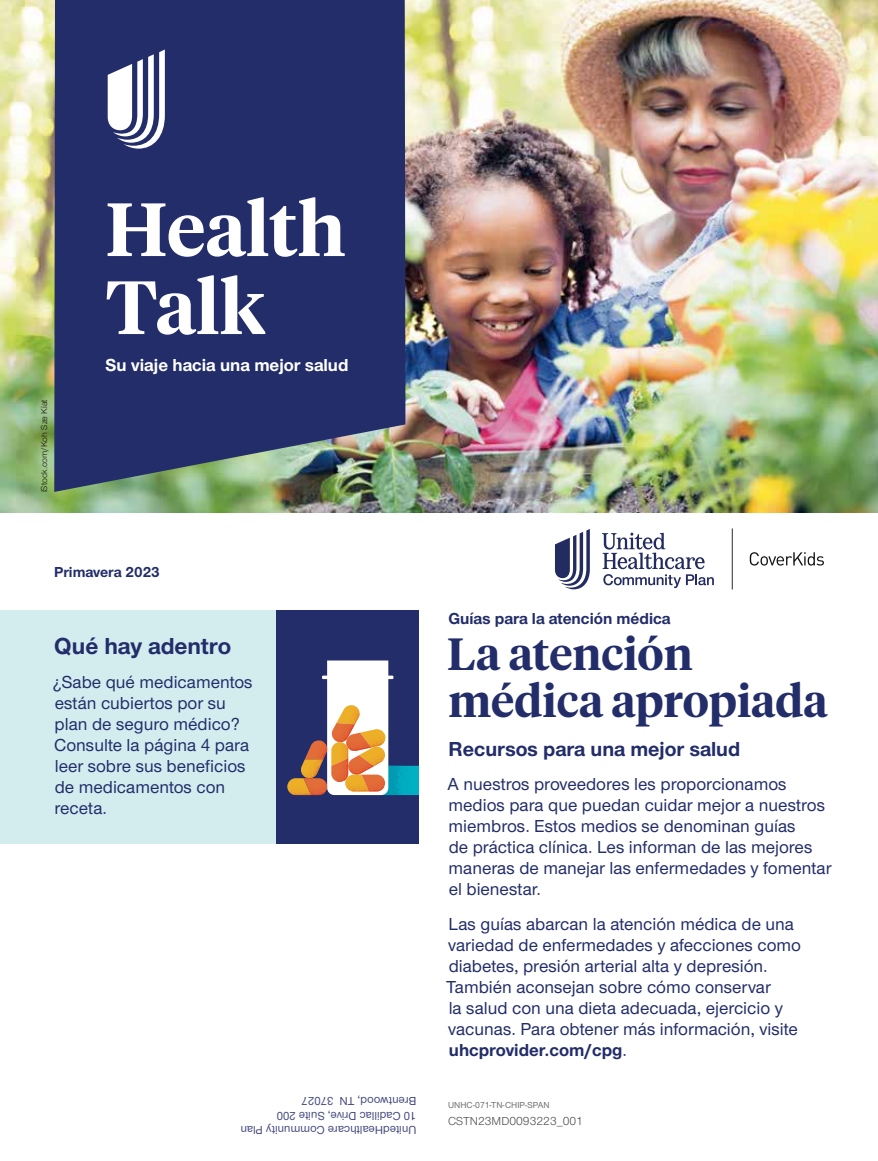
<style>
.page{position:relative;width:878px;height:1161px;background:#fff}
.page>*{position:absolute;margin:0;border:0;box-sizing:border-box;transform-origin:0 0}
.t1{font:600 75px/78px "UHC Serif Headline";color:#fff}
.Hed_serif_secondary{font:600 45px/46.5px "UHC Serif Headline";color:#222d6a}
.Sidebar_head_AMC{font:700 24px "UHC Sans";color:#222d6a}
.Deck_AMC{font:700 21px "UHC Sans";color:#222d6a}
.Sans_no_indent_AMC{font:500 18px/21px "UHC Sans";color:#222d6a}
.t2{font:700 18px "UHC Sans";color:#fff}
.t3{font:700 16.5px "UHC Sans";color:#222d6a}
.t4{font:700 15px "UHC Sans";color:#222d6a}
.t5{font:500 12px "UHC Sans";color:#454a80}
.t6{font:12px "UHC Sans";color:#4a4c4b}
.t7{font:500 9px "UHC Sans";color:#6d6f6e}
.Legal_language_AMC{font:9px "UHC Sans";color:#121212}
.s1{font-weight:700}
</style>
<div class="page">
<img style="left:0;top:0;width:878px;height:513px">
<svg style="left:54px;top:0;width:351px;height:492px;background:#29356b"></svg>
<svg style="left:108px;top:50px;width:57px;height:99px"></svg>
<div style="left:0;top:611px;width:418px;height:233px;background:#d3edef"></div>
<div style="left:276px;top:611px;width:142px;height:233px;background:#222d6a"></div>
<svg style="left:287px;top:661px;width:131px;height:134px"></svg>
<hr style="left:732px;top:528px;width:1px;height:61px;background:#303231">
<svg style="left:749px;top:552px;width:74px;height:14px"></svg>
<svg style="left:555px;top:529px;width:35px;height:60px"></svg>
<svg style="left:602px;top:533px;width:111px;height:55px"></svg>
<p class="Legal_language_AMC" style="left:38px;top:492px;width:95px;rotate:-90deg">iStock.com/Koh Sze Kiat</p>
<p class="t1" style="left:106px;top:187px;width:241px">Health<br>Talk</p>
<p class="t2" style="left:106px;top:353px;width:244px">Su viaje hacia una mejor salud</p>
<p class="t4" style="left:54px;top:562px;width:107px">Primavera 2023</p>
<p class="Sidebar_head_AMC" style="left:54px;top:629px;width:178px">Qué hay adentro</p>
<p class="Sans_no_indent_AMC" style="left:53px;top:671px;width:201px">¿Sabe qué medicamentos están cubiertos por su plan de seguro médico?<br>Consulte la página 4 para leer sobre sus beneficios de medicamentos con receta.</p>
<p class="t3" style="left:448px;top:607px;width:224px">Guías para la atención médica</p>
<p class="Hed_serif_secondary" style="left:447px;top:629px;width:382px">La atención médica apropiada</p>
<p class="Deck_AMC" style="left:448px;top:734px;width:293px">Recursos para una mejor salud</p>
<p class="Sans_no_indent_AMC" style="left:447px;top:773px;width:385px">A nuestros proveedores les proporcionamos medios para que puedan cuidar mejor a nuestros miembros. Estos medios se denominan guías<br>de práctica clínica. Les informan de las mejores maneras de manejar las enfermedades y fomentar el bienestar.</p>
<p class="Sans_no_indent_AMC" style="left:446px;top:912px;width:356px">Las guías abarcan la atención médica de una variedad de enfermedades y afecciones como diabetes, presión arterial alta y depresión.<br>También aconsejan sobre cómo conservar<br>la salud con una dieta adecuada, ejercicio y vacunas. Para obtener más información, visite <span class="s1">uhcprovider.com/cpg</span>.</p>
<p class="t5" style="left:416px;top:1109px;width:116px;rotate:-180deg">Brentwood, TN 37027</p>
<p class="t7" style="left:448px;top:1099px;width:103px">UNHC-071-TN-CHIP-SPAN</p>
<p class="t6" style="left:448px;top:1113px;width:137px">CSTN23MD0093223_001</p>
<p class="t5" style="left:416px;top:1124px;width:141px;rotate:-180deg">10 Cadillac Drive, Suite 200</p>
<p class="t5" style="left:416px;top:1138px;width:177px;rotate:-180deg">UnitedHealthcare Community Plan</p>
</div>
